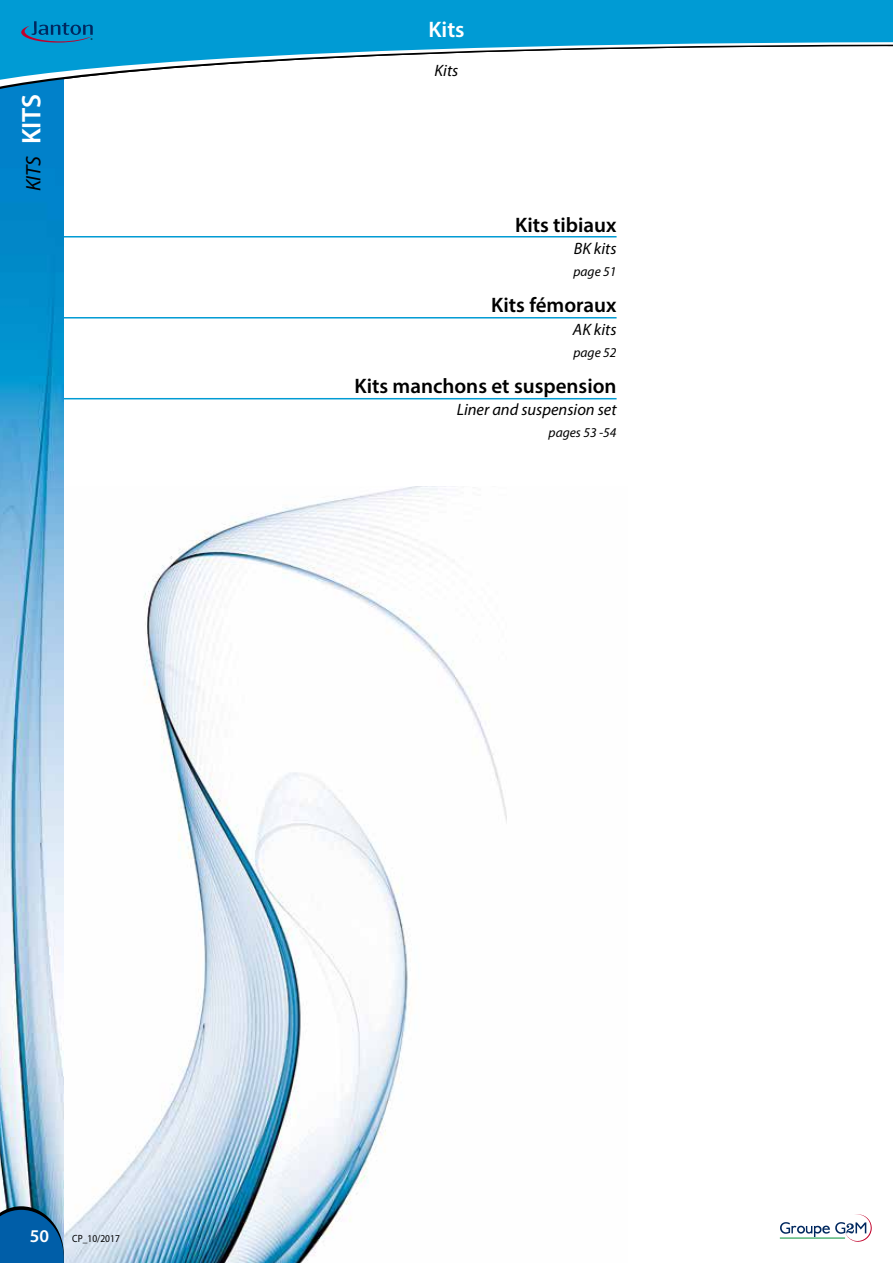
<style>
.page{position:relative;width:893px;height:1263px;background:#fff}
.page>*{position:absolute;margin:0;border:0;box-sizing:border-box;transform-origin:0 0}
.t1{font:600 22.5px "Myriad Pro";color:#fff}
.t2{font:600 21px "Myriad Pro";color:#000}
.t3{font:italic 21px "Myriad Pro";color:#000}
.t4{font:600 18px "Myriad Pro";color:#fff}
.t5{font:italic 16.5px "Myriad Pro";color:#000}
.t6{font:italic 13.5px "Myriad Pro";color:#000}
.t7{font:10.5px "Myriad Pro";color:#000;scale:.9 1}
.s1{font-weight:600;font-style:normal;font-size:27px;color:#fff}
</style>
<div class="page">
<img style="left:64px;top:486px;width:443px;height:777px">
<hr style="left:0;top:236px;width:617px;height:1px;background:#009bd4">
<hr style="left:0;top:398px;width:617px;height:1px;background:#009bd4">
<hr style="left:0;top:317px;width:617px;height:1px;background:#009bd4">
<img style="left:0;top:94px;width:64px;height:1112px">
<svg style="left:0;top:1206px;width:64px;height:57px;background:#1263a2"></svg>
<svg style="left:0;top:84px;width:64px;height:7px"></svg>
<svg style="left:0;top:0;width:893px;height:84px;fill:#009bd4"></svg>
<svg style="left:780px;top:1214px;width:92px;height:28px"></svg>
<svg style="left:21px;top:21px;width:72px;height:22px;background:#0d7ab2"></svg>
<p class="t3" style="left:20px;top:191px;width:99px;rotate:-90deg">KITS <span class="s1">KITS</span></p>
<p class="t1" style="left:428px;top:15px;width:38px">Kits</p>
<p class="t5" style="left:435px;top:61px;width:25px">Kits</p>
<p class="t2" style="left:515px;top:211px;width:103px">Kits tibiaux</p>
<p class="t5" style="left:574px;top:238px;width:44px">BK kits</p>
<p class="t6" style="left:573px;top:263px;width:45px">page 51</p>
<p class="t2" style="left:491px;top:292px;width:127px">Kits fémoraux</p>
<p class="t5" style="left:573px;top:319px;width:45px">AK kits</p>
<p class="t6" style="left:573px;top:344px;width:45px">page 52</p>
<p class="t2" style="left:354px;top:372px;width:264px">Kits manchons et suspension</p>
<p class="t5" style="left:457px;top:400px;width:161px">Liner and suspension set</p>
<p class="t6" style="left:549px;top:424px;width:69px">pages 53 -54</p>
<p class="t4" style="left:30px;top:1224px;width:21px">50</p>
<p class="t7" style="left:72px;top:1232px;width:54px">CP_10/2017</p>
</div>
